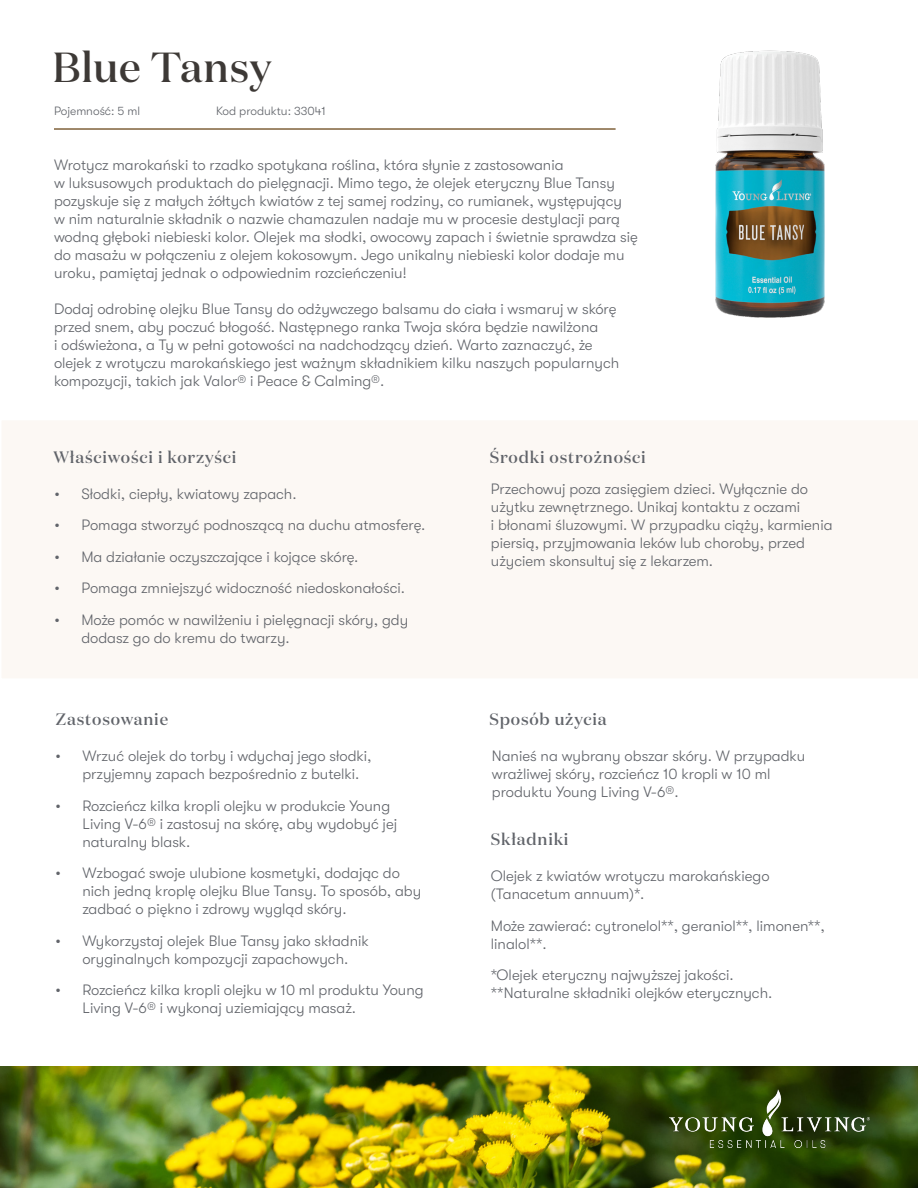
<style>
.page{position:relative;width:918px;height:1188px;background:#fff}
.page>*{position:absolute;margin:0;border:0;box-sizing:border-box;transform-origin:0 0}
.t1{font:500 42px "Domaine Display";letter-spacing:.02em;color:#3d3936}
.t2{font:500 16.5px "Domaine Display";letter-spacing:.05em;color:#61646a}
.t3{font:300 15px/18px "GT Walsheim Pro";color:#61646a}
.t4{font:300 12px "GT Walsheim Pro";color:#61646a}
</style>
<div class="page">
<img style="left:0;top:1067px;width:918px;height:121px">
<div style="left:2px;top:421px;width:916px;height:257px;background:#fcf8f4"></div>
<img style="left:669px;top:1090px;width:201px;height:58px">
<hr style="left:54px;top:128px;width:562px;height:2px;background:#80623b">
<img style="left:715px;top:50px;width:110px;height:268px">
<h1 class="t1" style="left:52px;top:40px;width:221px">Blue Tansy</h1>
<p class="t4" style="left:54px;top:104px;width:88px">Pojemność: 5 ml</p>
<p class="t4" style="left:216px;top:104px;width:111px">Kod produktu: 33041</p>
<p class="t3" style="left:54px;top:156px;width:585px">Wrotycz marokański to rzadko spotykana roślina, która słynie z zastosowania<br>w luksusowych produktach do pielęgnacji. Mimo tego, że olejek eteryczny Blue Tansy pozyskuje się z małych żółtych kwiatów z tej samej rodziny, co rumianek, występujący<br>w nim naturalnie składnik o nazwie chamazulen nadaje mu w procesie destylacji parą wodną głęboki niebieski kolor. Olejek ma słodki, owocowy zapach i świetnie sprawdza się do masażu w połączeniu z olejem kokosowym. Jego unikalny niebieski kolor dodaje mu uroku, pamiętaj jednak o odpowiednim rozcieńczeniu!</p>
<p class="t3" style="left:54px;top:300px;width:567px">Dodaj odrobinę olejku Blue Tansy do odżywczego balsamu do ciała i wsmaruj w skórę przed snem, aby poczuć błogość. Następnego ranka Twoja skóra będzie nawilżona<br>i odświeżona, a Ty w pełni gotowości na nadchodzący dzień. Warto zaznaczyć, że olejek z wrotyczu marokańskiego jest ważnym składnikiem kilku naszych popularnych kompozycji, takich jak Valor® i Peace &amp; Calming®.</p>
<p class="t2" style="left:53px;top:447px;width:185px">Właściwości i korzyści</p>
<p class="t2" style="left:490px;top:447px;width:157px">Środki ostrożności</p>
<p class="t3" style="left:54px;top:485px;width:244px">• Słodki, ciepły, kwiatowy zapach.</p>
<p class="t3" style="left:54px;top:516px;width:373px">• Pomaga stworzyć podnoszącą na duchu atmosferę.</p>
<p class="t3" style="left:54px;top:548px;width:306px">• Ma działanie oczyszczające i kojące skórę.</p>
<p class="t3" style="left:54px;top:579px;width:352px">• Pomaga zmniejszyć widoczność niedoskonałości.</p>
<p class="t3" style="left:81px;top:611px;width:328px;text-indent:-27px">• Może pomóc w nawilżeniu i pielęgnacji skóry, gdy dodasz go do kremu do twarzy.</p>
<p class="t2" style="left:55px;top:709px;width:114px">Zastosowanie</p>
<p class="t3" style="left:82px;top:747px;width:291px;text-indent:-27px">• Wrzuć olejek do torby i wdychaj jego słodki, przyjemny zapach bezpośrednio z butelki.</p>
<p class="t3" style="left:82px;top:797px;width:316px;text-indent:-27px">• Rozcieńcz kilka kropli olejku w produkcie Young<br>Living V-6® i zastosuj na skórę, aby wydobyć jej naturalny blask.</p>
<p class="t3" style="left:82px;top:864px;width:340px;text-indent:-27px">• Wzbogać swoje ulubione kosmetyki, dodając do nich jedną kroplę olejku Blue Tansy. To sposób, aby zadbać o piękno i zdrowy wygląd skóry.</p>
<p class="t3" style="left:55px;top:932px;width:315px;text-align:center">• Wykorzystaj olejek Blue Tansy jako składnik oryginalnych kompozycji zapachowych.</p>
<p class="t3" style="left:82px;top:981px;width:343px;text-indent:-27px">• Rozcieńcz kilka kropli olejku w 10 ml produktu Young<br>Living V-6® i wykonaj uziemiający masaż.</p>
<p class="t3" style="left:491px;top:480px;width:343px">Przechowuj poza zasięgiem dzieci. Wyłącznie do użytku zewnętrznego. Unikaj kontaktu z oczami<br>i błonami śluzowymi. W przypadku ciąży, karmienia piersią, przyjmowania leków lub choroby, przed użyciem skonsultuj się z lekarzem.</p>
<p class="t2" style="left:489px;top:709px;width:119px">Sposób użycia</p>
<p class="t3" style="left:492px;top:747px;width:315px">Nanieś na wybrany obszar skóry. W przypadku wrażliwej skóry, rozcieńcz 10 kropli w 10 ml produktu Young Living V-6®.</p>
<p class="t2" style="left:491px;top:829px;width:79px">Składniki</p>
<p class="t3" style="left:491px;top:867px;width:280px">Olejek z kwiatów wrotyczu marokańskiego (Tanacetum annuum)*.</p>
<p class="t3" style="left:491px;top:917px;width:335px">Może zawierać: cytronelol**, geraniol**, limonen**, linalol**.</p>
<p class="t3" style="left:491px;top:966px;width:283px">*Olejek eteryczny najwyższej jakości. **Naturalne składniki olejków eterycznych.</p>
</div>
